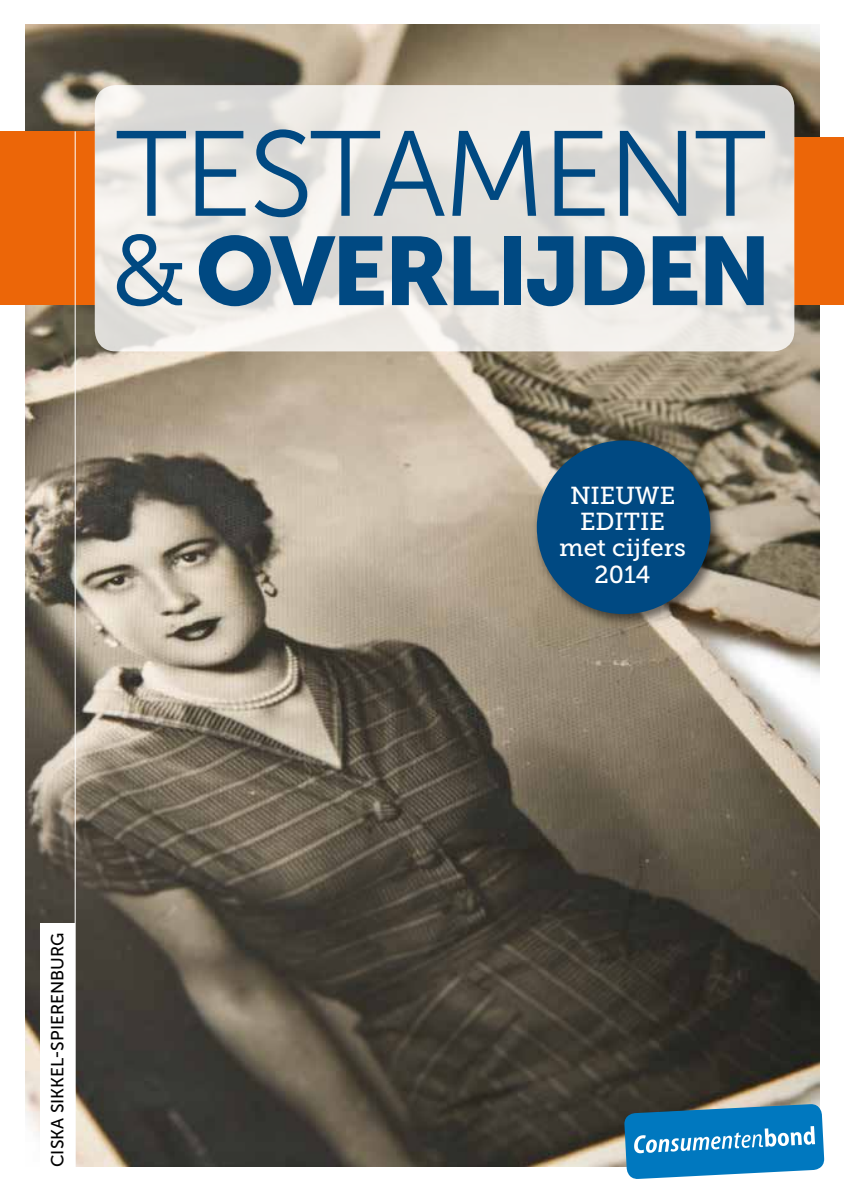
<style>
.page{position:relative;width:844px;height:1191px;background:#fff}
.page>*{position:absolute;margin:0;border:0;box-sizing:border-box;transform-origin:0 0}
.t1{font:120.75px "Museo Sans 300";letter-spacing:-.03em;color:#004982}
.t2{font:96.25px "Museo Sans 900";letter-spacing:-.04em;color:#004982}
.t3{font:24.5px/26.2px "Museo Slab 500";color:#fff;text-align:center}
.t4{font:17.5px "Museo Sans 500";color:#000}
.s1{font-family:"Caecilia";font-size:99.75px}
</style>
<div class="page">
<img style="left:25px;top:25px;width:794px;height:1141px">
<div style="left:40px;top:923px;width:35px;height:246px;background:#fff"></div>
<div style="left:532px;top:436px;width:193px;height:192px;background:#000;opacity:.55"></div>
<div style="left:537px;top:440px;width:173px;height:174px;background:#004982;border-radius:50%"></div>
<div style="left:794px;top:138px;width:50px;height:167px;background:#ec6608"></div>
<div style="left:0;top:131px;width:95px;height:174px;background:#ec6608"></div>
<svg style="left:95px;top:85px;width:699px;height:266px;background:#e8e6e1"></svg>
<hr style="left:75px;top:131px;width:1px;height:1060px;background:#fff">
<svg style="left:624px;top:1104px;width:201px;height:75px;background:#2e8bc1"></svg>
<h1 class="t1" style="left:116px;top:109px;width:651px">TESTAMENT</h1>
<h2 class="t2" style="left:110px;top:217px;width:663px"><span class="s1">&amp;</span>OVERLIJDEN</h2>
<p class="t3" style="left:559px;top:482px;width:128px">NIEUWE<br>EDITIE met cijfers<br>2014</p>
<p class="t4" style="left:48px;top:1167px;width:236px;rotate:-90deg">CISKA SIKKEL-SPIERENBURG</p>
</div>
